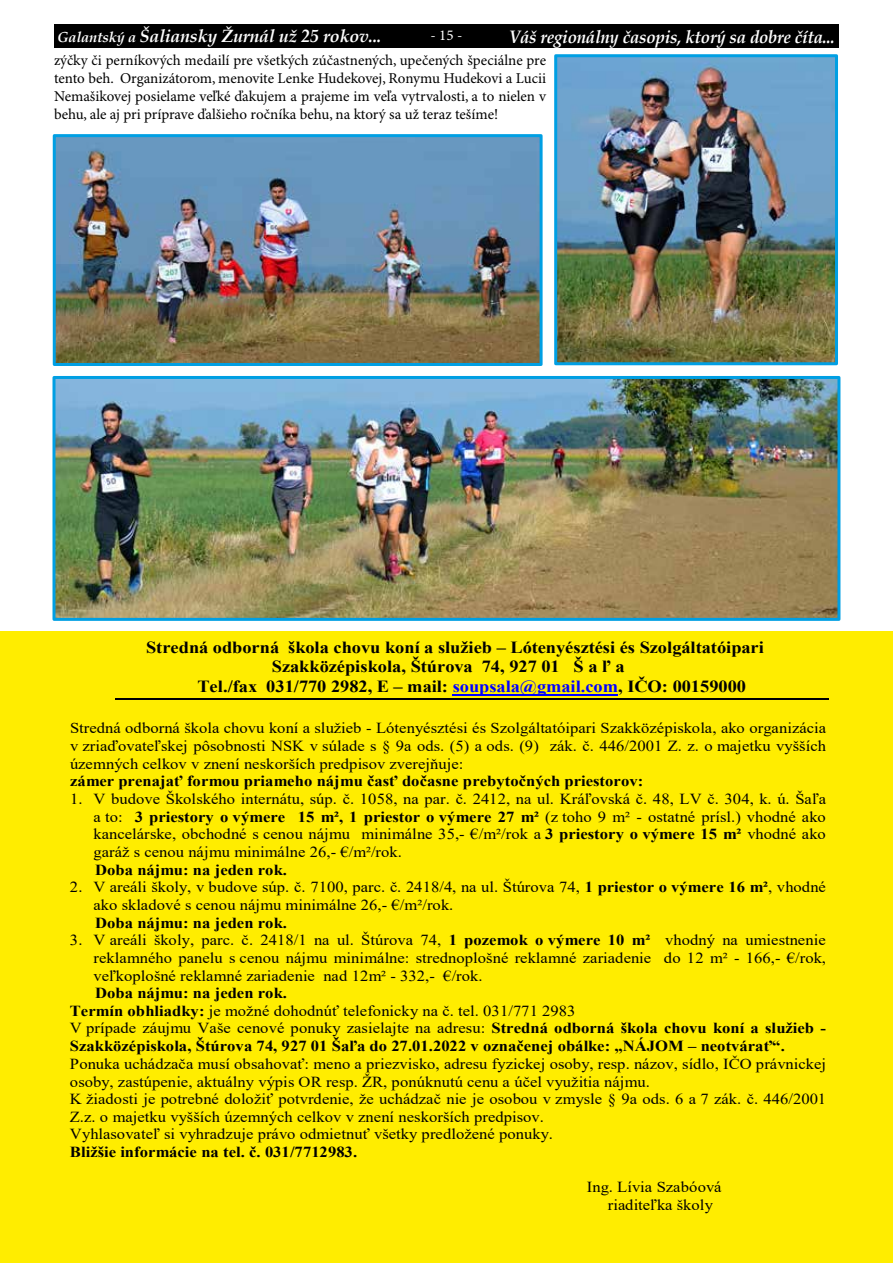
<style>
.page{position:relative;width:893px;height:1263px;background:#fff}
.page>*{position:absolute;margin:0;border:0;box-sizing:border-box;transform-origin:0 0}
.t1{font:italic 700 18px "Book Antiqua";letter-spacing:-.01em;color:#fff;scale:.93 1}
.t2{font:italic 700 17.7px "Book Antiqua";letter-spacing:-.01em;color:#fff}
.t3{font:700 16.95px "Times New Roman";color:#000;scale:1.09 1}
.t4{font:15.3px/17.7px "Times New Roman";color:#000;text-align:justify;scale:1.09 1}
.t5{font:700 15.3px/17.5px "Times New Roman";color:#000;scale:1.09 1}
.t6{font:15px/18px "Minion Pro";color:#000;text-align:justify}
.t7{font:15px "Minion Pro";color:#fff}
.s1{font-size:14.55px}
.s2{color:#00f}
.s3{font-weight:700}
.s4{font-weight:400}
</style>
<div class="page">
<div style="left:0;top:631px;width:893px;height:632px;background:#ffed00"></div>
<hr style="left:453px;top:694px;width:165px;height:1px;background:#00f">
<hr style="left:115px;top:699px;width:714px;height:1px;background:#000">
<img style="left:56px;top:380px;width:780px;height:237px">
<div style="left:52px;top:376px;width:788px;height:245px;border:3px solid #009fe3"></div>
<img style="left:57px;top:138px;width:482px;height:224px">
<div style="left:53px;top:134px;width:490px;height:232px;border:3px solid #009fe3"></div>
<img style="left:558px;top:58px;width:276px;height:303px">
<div style="left:554px;top:54px;width:284px;height:311px;border:3px solid #009fe3"></div>
<div style="left:54px;top:24px;width:785px;height:24px;background:#000"></div>
<p class="t2" style="left:57px;top:24px;width:326px"><span class="s1">Galantský a</span> Šaliansky Žurnál už 25 rokov...</p>
<p class="t7" style="left:431px;top:26px;width:33px">- 15 -</p>
<p class="t1" style="left:509px;top:24px;width:352px">Váš regionálny časopis, ktorý sa dobre číta...</p>
<p class="t6" style="left:54px;top:52px;width:494px">zýčky či perníkových medailí pre všetkých zúčastnených, upečených špeciálne pre tento beh. Organizátorom, menovite Lenke Hudekovej, Ronymu Hudekovi a Lucii Nemašikovej posielame veľké ďakujem a prajeme im veľa vytrvalosti, a to nielen v behu, ale aj pri príprave ďalšieho ročníka behu, na ktorý sa už teraz tešíme!</p>
<p class="t3" style="left:146px;top:635px;width:568px">Stredná odborná škola chovu koní a služieb – Lótenyésztési és Szolgáltatóipari</p>
<p class="t3" style="left:272px;top:654px;width:325px">Szakközépiskola, Štúrova 74, 927 01 Š a ľ a</p>
<p class="t3" style="left:197px;top:674px;width:505px">Tel./fax 031/770 2982, E – mail: <span class="s2">soupsala@gmail.com</span>, IČO: 00159000</p>
<p class="t4" style="left:70px;top:719px;width:695px">Stredná odborná škola chovu koní a služieb - Lótenyésztési és Szolgáltatóipari Szakközépiskola, ako organizácia v zriaďovateľskej pôsobnosti NSK v súlade s § 9a ods. (5) a ods. (9) zák. č. 446/2001 Z. z. o majetku vyšších územných celkov v znení neskorších predpisov zverejňuje:</p>
<p class="t5" style="left:70px;top:772px;width:527px">zámer prenajať formou priameho nájmu časť dočasne prebytočných priestorov:</p>
<p class="t4" style="left:94px;top:789px;width:674px;text-indent:-24px">1. V budove Školského internátu, súp. č. 1058, na par. č. 2412, na ul. Kráľovská č. 48, LV č. 304, k. ú. Šaľa a to: <span class="s3">3 priestory o výmere 15 m², 1 priestor o výmere 27 m²</span> (z toho 9 m² - ostatné prísl.) vhodné ako kancelárske, obchodné s cenou nájmu minimálne 35,- €/m²/rok a <span class="s3">3 priestory o výmere 15 m²</span> vhodné ako garáž s cenou nájmu minimálne 26,- €/m²/rok.</p>
<p class="t5" style="left:95px;top:860px;width:177px">Doba nájmu: na jeden rok.</p>
<p class="t4" style="left:94px;top:878px;width:673px;text-indent:-24px">2. V areáli školy, v budove súp. č. 7100, parc. č. 2418/4, na ul. Štúrova 74, <span class="s3">1 priestor o výmere 16 m²</span>, vhodné ako skladové s cenou nájmu minimálne 26,- €/m²/rok.</p>
<p class="t5" style="left:95px;top:913px;width:177px">Doba nájmu: na jeden rok.</p>
<p class="t4" style="left:94px;top:931px;width:673px;text-indent:-24px">3. V areáli školy, parc. č. 2418/1 na ul. Štúrova 74, <span class="s3">1 pozemok o výmere 10 m²</span> vhodný na umiestnenie reklamného panelu s cenou nájmu minimálne: strednoplošné reklamné zariadenie do 12 m² - 166,- €/rok, veľkoplošné reklamné zariadenie nad 12m² - 332,- €/rok.</p>
<p class="t5" style="left:70px;top:984px;width:695px;text-indent:25px">Doba nájmu: na jeden rok.<br>Termín obhliadky: <span class="s4">je možné dohodnúť telefonicky na č. tel. 031/771 2983<br>V prípade záujmu Vaše cenové ponuky zasielajte na adresu:</span> Stredná odborná škola chovu koní a služieb - Szakközépiskola, Štúrova 74, 927 01 Šaľa do 27.01.2022 v označenej obálke: „NÁJOM – neotvárať“.</p>
<p class="t4" style="left:70px;top:1054px;width:695px;text-align:left">Ponuka uchádzača musí obsahovať: meno a priezvisko, adresu fyzickej osoby, resp. názov, sídlo, IČO právnickej osoby, zastúpenie, aktuálny výpis OR resp. ŽR, ponúknutú cenu a účel využitia nájmu.<br>K žiadosti je potrebné doložiť potvrdenie, že uchádzač nie je osobou v zmysle § 9a ods. 6 a 7 zák. č. 446/2001<br>Z.z. o majetku vyšších územných celkov v znení neskorších predpisov.<br>Vyhlasovateľ si vyhradzuje právo odmietnuť všetky predložené ponuky.</p>
<p class="t5" style="left:70px;top:1143px;width:265px">Bližšie informácie na tel. č. 031/7712983.</p>
<p class="t4" style="left:608px;top:1178px;width:106px;text-indent:-21px">Ing. Lívia Szabóová riaditeľka školy</p>
</div>
